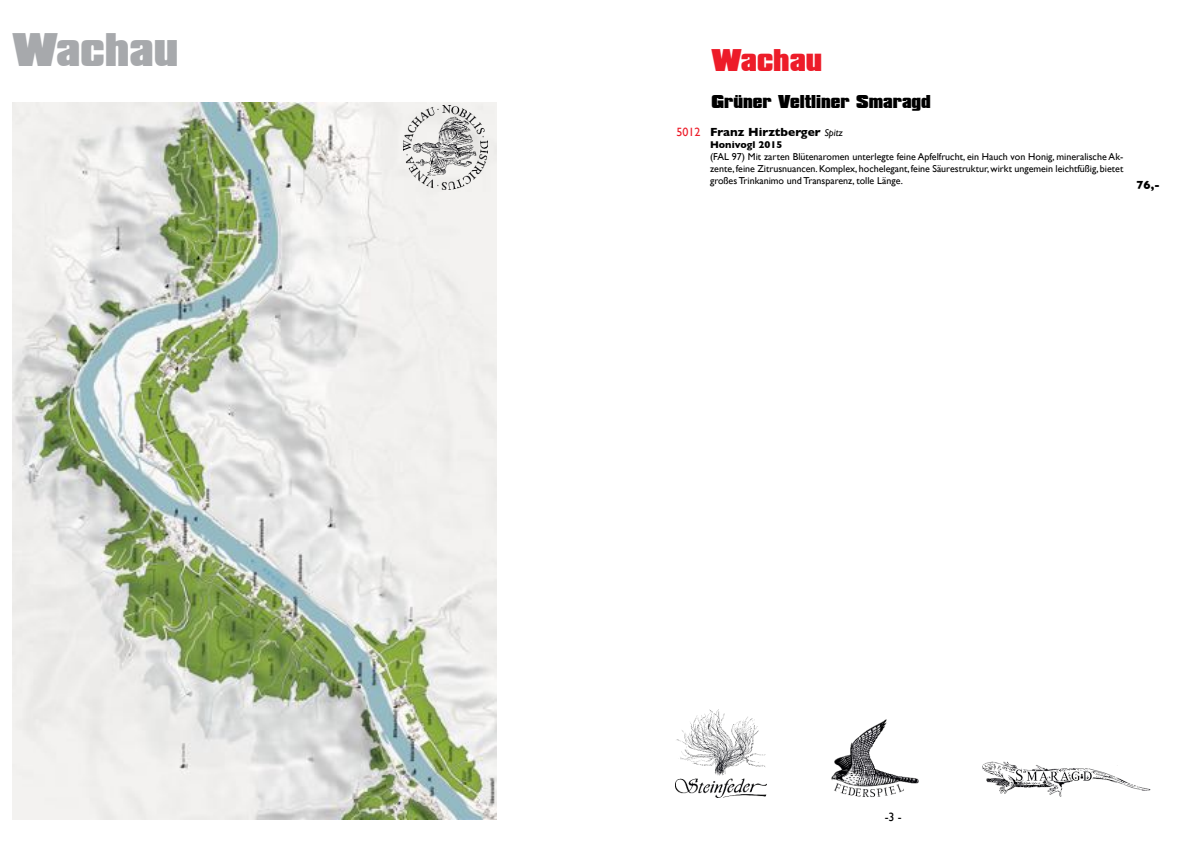
<style>
.page{position:relative;width:1191px;height:842px;background:#fff}
.page>*{position:absolute;margin:0;border:0;box-sizing:border-box;transform-origin:0 0}
.t1{font:900 40.5px "Compacta BT";color:#a7a9ac}
.t2{font:900 27px "Compacta BT";color:#ed1c29}
.t3{font:900 16px "Compacta BT";color:#000}
.t4{font:700 12px "Gill Sans";color:#000}
.t5{font:12px "Gill Sans";color:#ed1c29}
.t6{font:12px "Gill Sans";color:#000}
.t7{font:10px/12px "Gill Sans";color:#000;text-align:justify}
.t8{font:700 10px "Gill Sans";color:#000}
.s1{font-weight:400;font-style:italic;font-size:10px}
</style>
<div class="page">
<img style="left:831px;top:719px;width:88px;height:78px">
<img style="left:982px;top:761px;width:169px;height:36px">
<img style="left:675px;top:709px;width:91px;height:88px">
<img style="left:12px;top:102px;width:484px;height:717px">
<img style="left:404px;top:106px;width:83px;height:83px">
<h1 class="t1" style="left:12px;top:25px;width:168px">Wachau</h1>
<p class="t5" style="left:676px;top:125px;width:25px">5012</p>
<h2 class="t2" style="left:711px;top:44px;width:112px">Wachau</h2>
<h3 class="t3" style="left:711px;top:92px;width:221px">Grüner Veltliner Smaragd</h3>
<p class="t4" style="left:710px;top:125px;width:135px">Franz Hirztberger <span class="s1">Spitz</span></p>
<p class="t8" style="left:710px;top:139px;width:74px">Honivogl 2015</p>
<p class="t7" style="left:710px;top:150px;width:415px">(FAL 97) Mit zarten Blütenaromen unterlegte feine Apfelfrucht, ein Hauch von Honig, mineralische Ak&shy;zente, feine Zitrusnuancen. Komplex, hochelegant, feine Säurestruktur, wirkt ungemein leichtfüßig, bietet großes Trinkanimo und Transparenz, tolle Länge.</p>
<p class="t4" style="left:1136px;top:178px;width:25px">76,-</p>
<p class="t6" style="left:884px;top:810px;width:19px">-3 -</p>
</div>
